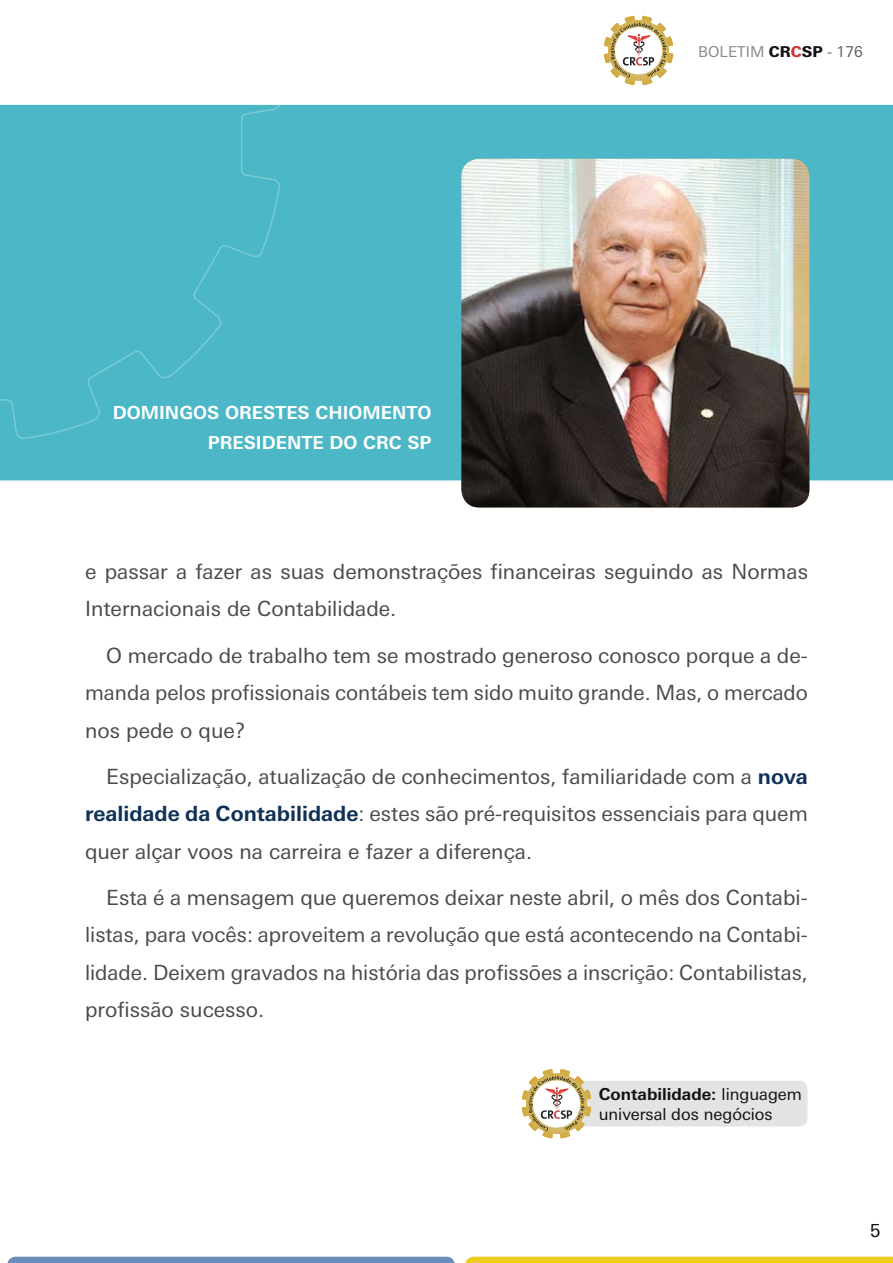
<style>
.page{position:relative;width:893px;height:1263px;background:#fff}
.page>*{position:absolute;margin:0;border:0;box-sizing:border-box;transform-origin:0 0}
.t1{font:21px/37.5px "Linotype Univers Basic";color:#4a4c4b;text-align:justify}
.t2{font:700 18px/30.2px "Linotype Univers Basic";color:#fff;text-align:right}
.t3{font:16.5px/19.8px "Linotype Univers Basic";color:#121212}
.t4{font:15px "Linotype Univers Basic";color:#888a89}
.s1{font-weight:800;color:#121212}
.s2{font-weight:800;color:#ce3438}
.s3{color:#616362}
.s4{font-weight:700;color:#0f3057}
.s5{font-weight:700}
</style>
<div class="page">
<svg style="left:604px;top:16px;width:69px;height:69px"></svg>
<div style="left:7px;top:1257px;width:448px;height:6px;background:#688dbc"></div>
<div style="left:465px;top:1257px;width:428px;height:6px;background:#edce1f"></div>
<div style="left:0;top:105px;width:893px;height:375px;background:#4cb8c7"></div>
<div style="left:0;top:104px;width:281px;height:336px;background:#4cb8c7"></div>
<img style="left:461px;top:159px;width:348px;height:348px;border-radius:18px">
<div style="left:546px;top:1081px;width:261px;height:45px;background:#e2e4e3;border-radius:9px"></div>
<svg style="left:522px;top:1069px;width:69px;height:69px"></svg>
<p class="t2" style="left:113px;top:398px;width:320px">DOMINGOS ORESTES CHIOMENTO<br>PRESIDENTE DO CRC SP</p>
<p class="t4" style="left:698px;top:43px;width:166px">BOLETIM <span class="s1">CR</span><span class="s2">C</span><span class="s1">SP</span> <span class="s3">- 176</span></p>
<p class="t1" style="left:85px;top:553px;width:724px">e passar a fazer as suas demonstrações financeiras seguindo as Normas<br>Internacionais de Contabilidade.</p>
<p class="t1" style="left:85px;top:636px;width:724px;text-indent:21px">O mercado de trabalho tem se mostrado generoso conosco porque a de&shy;manda pelos profissionais contábeis tem sido muito grande. Mas, o mercado nos pede o que?</p>
<p class="t1" style="left:85px;top:757px;width:724px;text-indent:21px">Especialização, atualização de conhecimentos, familiaridade com a <span class="s4">nova realidade da Contabilidade</span>: estes são pré-requisitos essenciais para quem quer alçar voos na carreira e fazer a diferença.</p>
<p class="t1" style="left:85px;top:878px;width:724px;text-indent:21px">Esta é a mensagem que queremos deixar neste abril, o mês dos Contabi&shy;listas, para vocês: aproveitem a revolução que está acontecendo na Contabi&shy;lidade. Deixem gravados na história das profissões a inscrição: Contabilistas, profissão sucesso.</p>
<p class="t3" style="left:599px;top:1084px;width:205px"><span class="s5">Contabilidade:</span> linguagem universal dos negócios</p>
</div>
